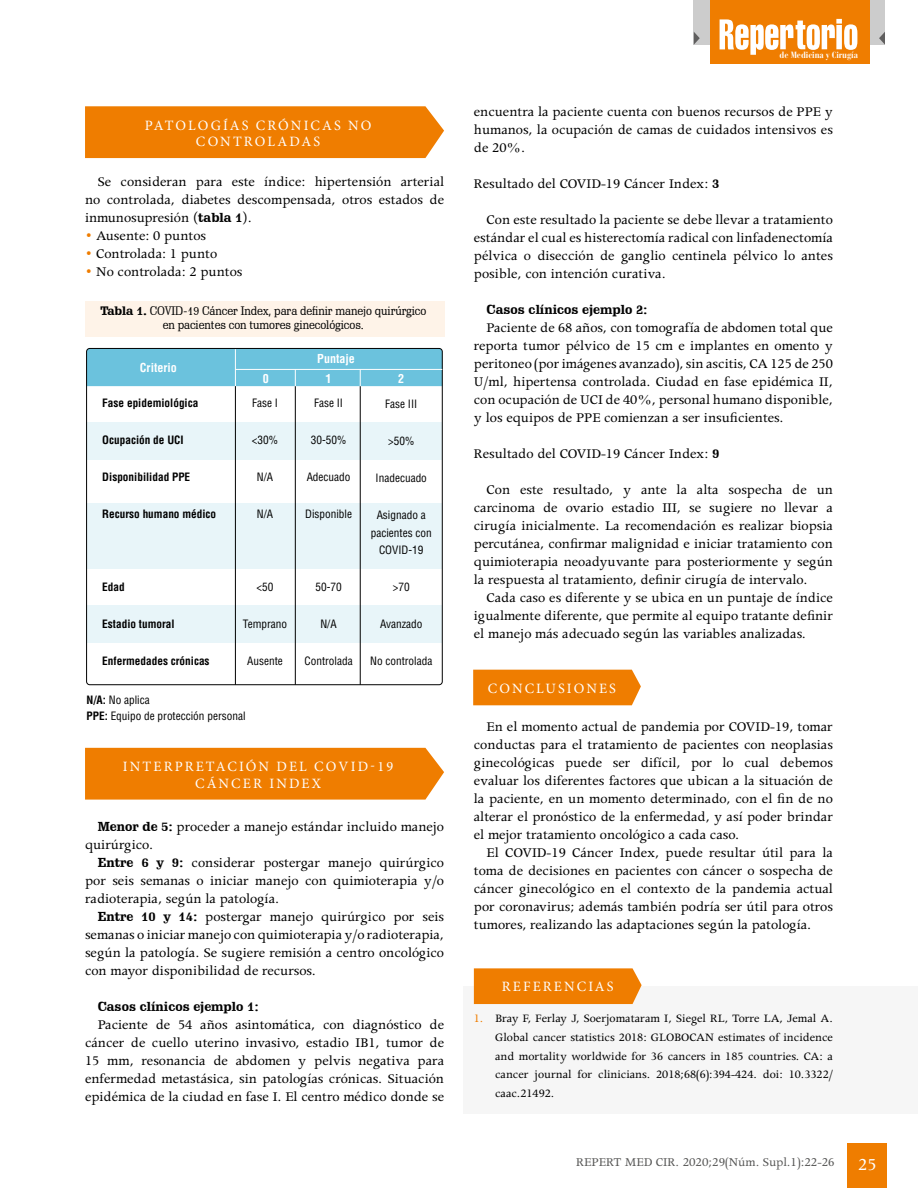
<style>
.page{position:relative;width:918px;height:1188px;background:#fff}
.page>*{position:absolute;margin:0;border:0;box-sizing:border-box;transform-origin:0 0}
.t1{font:15px/18px "Apollo MT Std";color:#000;text-align:justify}
.t2{font:14.25px/16.5px "Minion Pro";letter-spacing:.15em;color:#fff;text-align:center}
.t3{font:13.5px "Apollo MT Std";color:#575756}
.t4{font:12.75px/18.8px "Apollo MT Std";color:#000;text-align:justify}
.t5{font:700 12.75px "Schadow BT";color:#000}
.t6{font:12px/13.5px "Schadow BT";letter-spacing:-.01em;color:#000;text-align:center}
.t7{font:700 condensed 12px "Helvetica LT Std";color:#fff}
.t8{font:condensed 11.25px/17.7px "Helvetica LT Std";color:#000;text-align:center}
.t9{font:700 condensed 11.25px "Helvetica LT Std";color:#000}
.t10{font:700 condensed 9px "Bauer Bodoni Std";color:#fff}
.s1{font-family:"Minion Pro"}
.s2{font-family:"Schadow BT";font-weight:700;font-size:12.75px}
.s3{font-family:"Schadow BT";font-weight:700;font-size:12.75px;color:#ef7d00}
.s4{font-weight:700}
.s5{color:#ef7d00}
.s6{font-size:19.05px;color:#fff}
</style>
<div class="page">
<div style="left:848px;top:1143px;width:39px;height:45px;background:#ef7d00"></div>
<div style="left:693px;top:0;width:192px;height:45px;background:#ccc"></div>
<div style="left:710px;top:0;width:160px;height:64px;background:#ef7d00"></div>
<svg style="left:720px;top:19px;width:137px;height:36px"></svg>
<svg style="left:694px;top:32px;width:6px;height:13px"></svg>
<svg style="left:879px;top:32px;width:6px;height:13px"></svg>
<div style="left:85px;top:106px;width:359px;height:52px;background:#ef7d00"></div>
<div style="left:85px;top:748px;width:359px;height:52px;background:#ef7d00"></div>
<div style="left:87px;top:422px;width:355px;height:38px;background:#e8f5f9"></div>
<div style="left:87px;top:605px;width:355px;height:38px;background:#e8f5f9"></div>
<div style="left:87px;top:503px;width:355px;height:65px;background:#e8f5f9"></div>
<hr style="left:295px;top:386px;width:1px;height:299px;background:#000">
<hr style="left:235px;top:386px;width:1px;height:299px;background:#000">
<hr style="left:360px;top:386px;width:1px;height:299px;background:#000">
<svg style="left:87px;top:348px;width:355px;height:38px;background:#6bbed7"></svg>
<div style="left:85px;top:301px;width:359px;height:35px;background:#fef3e8"></div>
<div style="left:473px;top:670px;width:168px;height:35px;background:#ef7d00"></div>
<div style="left:464px;top:986px;width:454px;height:128px;background:#f6f6f6"></div>
<div style="left:474px;top:968px;width:168px;height:36px;background:#ef7d00"></div>
<p class="t2" style="left:145px;top:117px;width:228px">PATOLOGÍAS CRÓNICAS NO<br>CONTROLADAS</p>
<p class="t1" style="left:85px;top:174px;width:361px;text-indent:13px">Se consideran para este índice: hipertensión arterial no controlada, diabetes descompensada, otros estados de inmunosupresión <span class="s1">(</span><span class="s2">tabla 1</span><span class="s1">)</span>.</p>
<p class="t1" style="left:85px;top:228px;width:123px"><span class="s3">•</span> Ausente: 0 puntos</p>
<p class="t1" style="left:85px;top:246px;width:134px"><span class="s3">•</span> Controlada: 1 punto</p>
<p class="t1" style="left:85px;top:264px;width:159px"><span class="s3">•</span> No controlada: 2 puntos</p>
<p class="t6" style="left:100px;top:304px;width:327px"><span class="s4">Tabla 1.</span> COVID-19 Cáncer Index, para definir manejo quirúrgico en pacientes con tumores ginecológicos.</p>
<p class="t7" style="left:140px;top:360px;width:38px">Criterio</p>
<p class="t9" style="left:102px;top:396px;width:98px">Fase epidemiológica</p>
<p class="t9" style="left:102px;top:433px;width:83px">Ocupación de UCI</p>
<p class="t9" style="left:102px;top:470px;width:89px">Disponibilidad PPE</p>
<p class="t9" style="left:102px;top:507px;width:115px">Recurso humano médico</p>
<p class="t9" style="left:102px;top:580px;width:24px">Edad</p>
<p class="t9" style="left:102px;top:617px;width:74px">Estadio tumoral</p>
<p class="t9" style="left:102px;top:654px;width:109px">Enfermedades crónicas</p>
<p class="t7" style="left:317px;top:351px;width:39px">Puntaje</p>
<p class="t7" style="left:263px;top:371px;width:8px">0</p>
<p class="t7" style="left:326px;top:371px;width:8px">1</p>
<p class="t7" style="left:398px;top:371px;width:8px">2</p>
<p class="t8" style="left:252px;top:394px;width:27px">Fase I</p>
<p class="t8" style="left:252px;top:431px;width:28px">&lt;30%</p>
<p class="t8" style="left:257px;top:468px;width:18px">N/A</p>
<p class="t8" style="left:257px;top:505px;width:18px">N/A</p>
<p class="t8" style="left:314px;top:394px;width:31px">Fase II</p>
<p class="t8" style="left:311px;top:431px;width:37px">30-50%</p>
<p class="t8" style="left:307px;top:468px;width:45px">Adecuado</p>
<p class="t8" style="left:305px;top:505px;width:48px">Disponible</p>
<p class="t8" style="left:257px;top:578px;width:18px">&lt;50</p>
<p class="t8" style="left:243px;top:615px;width:46px">Temprano</p>
<p class="t8" style="left:247px;top:652px;width:37px">Ausente</p>
<p class="t8" style="left:315px;top:578px;width:28px">50-70</p>
<p class="t8" style="left:320px;top:615px;width:18px">N/A</p>
<p class="t8" style="left:304px;top:652px;width:50px">Controlada</p>
<p class="t8" style="left:385px;top:395px;width:34px">Fase III</p>
<p class="t8" style="left:388px;top:432px;width:28px">&gt;50%</p>
<p class="t8" style="left:376px;top:469px;width:53px">Inadecuado</p>
<p class="t8" style="left:371px;top:506px;width:62px">Asignado a pacientes con<br>COVID-19</p>
<p class="t8" style="left:393px;top:578px;width:18px">&gt;70</p>
<p class="t8" style="left:380px;top:615px;width:44px">Avanzado</p>
<p class="t8" style="left:370px;top:652px;width:64px">No controlada</p>
<p class="t8" style="left:87px;top:692px;width:160px;line-height:16px;text-align:left"><span class="s4">N/A:</span> No aplica<br><span class="s4">PPE:</span> Equipo de protección personal</p>
<p class="t2" style="left:123px;top:759px;width:272px">INTERPRETACIÓN DEL COVID-19<br>CÁNCER INDEX</p>
<p class="t1" style="left:85px;top:819px;width:361px;text-indent:13px"><span class="s2">Menor de 5:</span> proceder a manejo estándar incluido manejo quirúrgico.</p>
<p class="t1" style="left:85px;top:855px;width:361px;text-indent:13px"><span class="s2">Entre 6 y 9:</span> considerar postergar manejo quirúrgico por seis semanas o iniciar manejo con quimioterapia y/o radioterapia, según la patología.</p>
<p class="t1" style="left:85px;top:909px;width:361px;text-indent:13px"><span class="s2">Entre 10 y 14:</span> postergar manejo quirúrgico por seis semanas o iniciar manejo con quimioterapia y/o radioterapia, según la patología. Se sugiere remisión a centro oncológico con mayor disponibilidad de recursos.</p>
<p class="t5" style="left:98px;top:999px;width:163px">Casos clínicos ejemplo 1:</p>
<p class="t1" style="left:85px;top:1017px;width:361px;text-indent:13px">Paciente de 54 años asintomática, con diagnóstico de cáncer de cuello uterino invasivo, estadio IB1, tumor de 15 mm, resonancia de abdomen y pelvis negativa para enfermedad metastásica, sin patologías crónicas. Situación epidémica de la ciudad en fase I. El centro médico donde se</p>
<p class="t10" style="left:780px;top:50px;width:80px">de Medicina y Cirugía</p>
<p class="t1" style="left:474px;top:104px;width:361px">encuentra la paciente cuenta con buenos recursos de PPE y humanos, la ocupación de camas de cuidados intensivos es de 20%.</p>
<p class="t1" style="left:474px;top:176px;width:247px">Resultado del COVID-19 Cáncer Index: <span class="s2">3</span></p>
<p class="t1" style="left:474px;top:212px;width:361px;text-indent:13px">Con este resultado la paciente se debe llevar a tratamiento estándar el cual es histerectomía radical con linfadenectomía pélvica o disección de ganglio centinela pélvico lo antes posible, con intención curativa.</p>
<p class="t5" style="left:487px;top:302px;width:163px">Casos clínicos ejemplo 2:</p>
<p class="t1" style="left:474px;top:320px;width:361px;text-indent:13px">Paciente de 68 años, con tomografía de abdomen total que reporta tumor pélvico de 15 cm e implantes en omento y peritoneo (por imágenes avanzado), sin ascitis, CA 125 de 250<br>U/ml, hipertensa controlada. Ciudad en fase epidémica II, con ocupación de UCI de 40%, personal humano disponible, y los equipos de PPE comienzan a ser insuficientes.</p>
<p class="t1" style="left:474px;top:446px;width:247px">Resultado del COVID-19 Cáncer Index: <span class="s2">9</span></p>
<p class="t1" style="left:474px;top:482px;width:361px;text-indent:13px">Con este resultado, y ante la alta sospecha de un carcinoma de ovario estadio III, se sugiere no llevar a cirugía inicialmente. La recomendación es realizar biopsia percutánea, confirmar malignidad e iniciar tratamiento con quimioterapia neoadyuvante para posteriormente y según la respuesta al tratamiento, definir cirugía de intervalo.</p>
<p class="t1" style="left:474px;top:590px;width:361px;text-indent:13px">Cada caso es diferente y se ubica en un puntaje de índice igualmente diferente, que permite al equipo tratante definir el manejo más adecuado según las variables analizadas.</p>
<p class="t2" style="left:488px;top:680px;width:130px">CONCLUSIONES</p>
<p class="t1" style="left:474px;top:718px;width:361px;text-indent:13px">En el momento actual de pandemia por COVID-19, tomar conductas para el tratamiento de pacientes con neoplasias ginecológicas puede ser difícil, por lo cual debemos evaluar los diferentes factores que ubican a la situación de la paciente, en un momento determinado, con el fin de no alterar el pronóstico de la enfermedad, y así poder brindar el mejor tratamiento oncológico a cada caso.</p>
<p class="t1" style="left:474px;top:844px;width:361px;text-indent:13px">El COVID-19 Cáncer Index, puede resultar útil para la toma de decisiones en pacientes con cáncer o sospecha de cáncer ginecológico en el contexto de la pandemia actual por coronavirus; además también podría ser útil para otros tumores, realizando las adaptaciones según la patología.</p>
<p class="t2" style="left:502px;top:978px;width:113px">REFERENCIAS</p>
<p class="t4" style="left:495px;top:1010px;width:339px;text-indent:-21px"><span class="s5">1.</span> Bray F, Ferlay J, Soerjomataram I, Siegel RL, Torre LA, Jemal A.<br>Global cancer statistics 2018: GLOBOCAN estimates of incidence and mortality worldwide for 36 cancers in 185 countries. CA: a cancer journal for clinicians. 2018;68(6):394-424. doi: 10.3322/ caac.21492.</p>
<p class="t3" style="left:576px;top:1155px;width:302px">REPERT MED CIR. 2020;29(Núm. Supl.1):22-26 <span class="s6">25</span></p>
</div>
